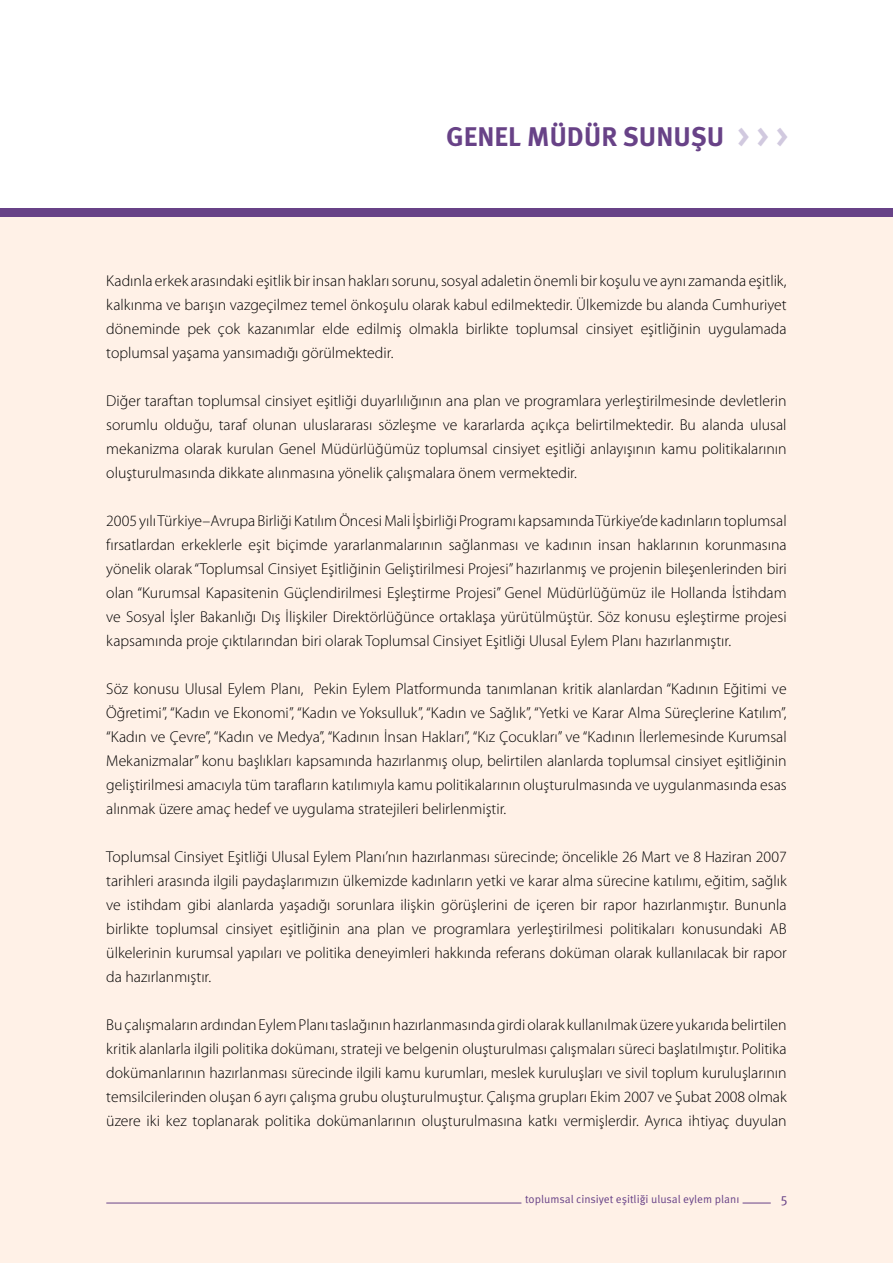
<style>
.page{position:relative;width:893px;height:1263px;background:#fff}
.page>*{position:absolute;margin:0;border:0;box-sizing:border-box;transform-origin:0 0}
.t1{font:700 27px "Meta Pro";color:#684287}
.t2{font:300 15.75px/24px "Myriad Pro";color:#000;text-align:justify}
.t3{font:13.5px "Meta Pro";color:#684287}
.t4{font:11.25px "Meta Pro";color:#684287}
.s1{font-size:30px;color:#d1c9df}
</style>
<div class="page">
<div style="left:0;top:214px;width:893px;height:1049px;background:#fff1e7"></div>
<svg style="left:743px;top:1203px;width:28px;height:1px"></svg>
<hr style="left:106px;top:1203px;width:415px;height:1px;background:#684287">
<div style="left:0;top:208px;width:893px;height:9px;background:#684287"></div>
<h1 class="t1" style="left:446px;top:119px;width:343px">GENEL MÜDÜR SUNUŞU <span class="s1">&gt; &gt; &gt;</span></h1>
<p class="t2" style="left:106px;top:269px;width:682px">Kadınla erkek arasındaki eşitlik bir insan hakları sorunu, sosyal adaletin önemli bir koşulu ve aynı zamanda eşitlik, kalkınma ve barışın vazgeçilmez temel önkoşulu olarak kabul edilmektedir. Ülkemizde bu alanda Cumhuriyet döneminde pek çok kazanımlar elde edilmiş olmakla birlikte toplumsal cinsiyet eşitliğinin uygulamada toplumsal yaşama yansımadığı görülmektedir.</p>
<p class="t2" style="left:106px;top:389px;width:682px">Diğer taraftan toplumsal cinsiyet eşitliği duyarlılığının ana plan ve programlara yerleştirilmesinde devletlerin sorumlu olduğu, taraf olunan uluslararası sözleşme ve kararlarda açıkça belirtilmektedir. Bu alanda ulusal mekanizma olarak kurulan Genel Müdürlüğümüz toplumsal cinsiyet eşitliği anlayışının kamu politikalarının oluşturulmasında dikkate alınmasına yönelik çalışmalara önem vermektedir.</p>
<p class="t2" style="left:106px;top:509px;width:682px">2005 yılı Türkiye–Avrupa Birliği Katılım Öncesi Mali İşbirliği Programı kapsamında Türkiye’de kadınların toplumsal fırsatlardan erkeklerle eşit biçimde yararlanmalarının sağlanması ve kadının insan haklarının korunmasına yönelik olarak “Toplumsal Cinsiyet Eşitliğinin Geliştirilmesi Projesi” hazırlanmış ve projenin bileşenlerinden biri olan “Kurumsal Kapasitenin Güçlendirilmesi Eşleştirme Projesi” Genel Müdürlüğümüz ile Hollanda İstihdam ve Sosyal İşler Bakanlığı Dış İlişkiler Direktörlüğünce ortaklaşa yürütülmüştür. Söz konusu eşleştirme projesi kapsamında proje çıktılarından biri olarak Toplumsal Cinsiyet Eşitliği Ulusal Eylem Planı hazırlanmıştır.</p>
<p class="t2" style="left:106px;top:677px;width:682px">Söz konusu Ulusal Eylem Planı, Pekin Eylem Platformunda tanımlanan kritik alanlardan “Kadının Eğitimi ve Öğretimi”, “Kadın ve Ekonomi”, “Kadın ve Yoksulluk”, “Kadın ve Sağlık”, “Yetki ve Karar Alma Süreçlerine Katılım”, “Kadın ve Çevre”, “Kadın ve Medya”, “Kadının İnsan Hakları”, “Kız Çocukları” ve “Kadının İlerlemesinde Kurumsal Mekanizmalar” konu başlıkları kapsamında hazırlanmış olup, belirtilen alanlarda toplumsal cinsiyet eşitliğinin geliştirilmesi amacıyla tüm tarafların katılımıyla kamu politikalarının oluşturulmasında ve uygulanmasında esas alınmak üzere amaç hedef ve uygulama stratejileri belirlenmiştir.</p>
<p class="t2" style="left:106px;top:845px;width:682px">Toplumsal Cinsiyet Eşitliği Ulusal Eylem Planı’nın hazırlanması sürecinde; öncelikle 26 Mart ve 8 Haziran 2007 tarihleri arasında ilgili paydaşlarımızın ülkemizde kadınların yetki ve karar alma sürecine katılımı, eğitim, sağlık ve istihdam gibi alanlarda yaşadığı sorunlara ilişkin görüşlerini de içeren bir rapor hazırlanmıştır. Bununla birlikte toplumsal cinsiyet eşitliğinin ana plan ve programlara yerleştirilmesi politikaları konusundaki AB ülkelerinin kurumsal yapıları ve politika deneyimleri hakkında referans doküman olarak kullanılacak bir rapor da hazırlanmıştır.</p>
<p class="t2" style="left:106px;top:1013px;width:682px">Bu çalışmaların ardından Eylem Planı taslağının hazırlanmasında girdi olarak kullanılmak üzere yukarıda belirtilen kritik alanlarla ilgili politika dokümanı, strateji ve belgenin oluşturulması çalışmaları süreci başlatılmıştır. Politika dokümanlarının hazırlanması sürecinde ilgili kamu kurumları, meslek kuruluşları ve sivil toplum kuruluşlarının temsilcilerinden oluşan 6 ayrı çalışma grubu oluşturulmuştur. Çalışma grupları Ekim 2007 ve Şubat 2008 olmak üzere iki kez toplanarak politika dokümanlarının oluşturulmasına katkı vermişlerdir. Ayrıca ihtiyaç duyulan</p>
<p class="t4" style="left:525px;top:1192px;width:216px">toplumsal cinsiyet eşitliği ulusal eylem planı</p>
<p class="t3" style="left:781px;top:1190px;width:8px">5</p>
</div>
